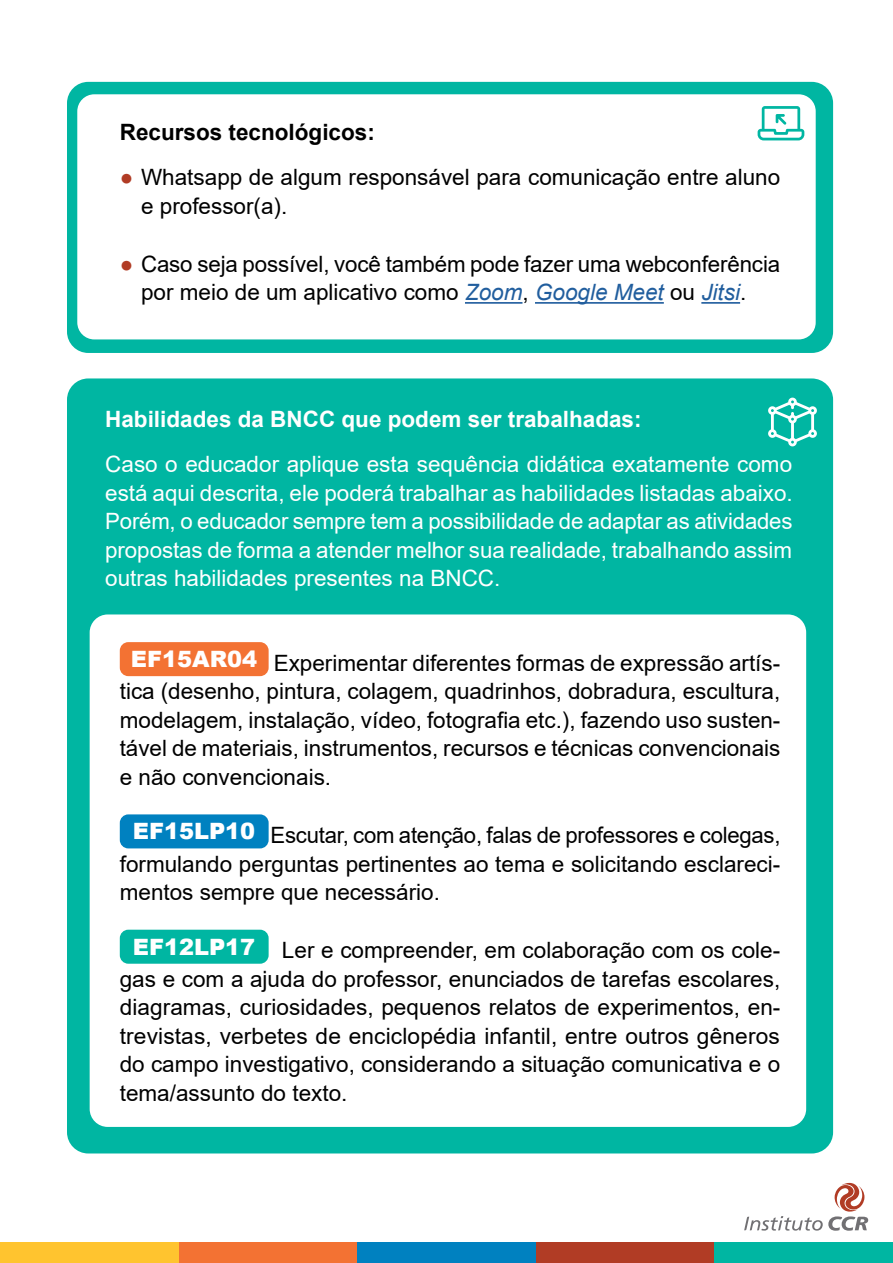
<style>
.page{position:relative;width:893px;height:1263px;background:#fff}
.page>*{position:absolute;margin:0;border:0;box-sizing:border-box;transform-origin:0 0}
.t1{font:22.5px/28.5px "Arial";color:#000;text-align:justify}
.t2{font:22.5px/28.5px "Arial";color:#fff;text-align:justify}
.t3{font:700 22.5px "Arial";color:#fff}
.t4{font:700 22.5px "Arial";color:#000}
.s1{color:#b13c25}
.s2{font-style:italic;color:#215e9e}
</style>
<div class="page">
<svg style="left:744px;top:1183px;width:124px;height:48px"></svg>
<div style="left:179px;top:1242px;width:178px;height:21px;background:#f37233"></div>
<div style="left:357px;top:1242px;width:179px;height:21px;background:#0081c0"></div>
<div style="left:536px;top:1242px;width:178px;height:21px;background:#b13c25"></div>
<div style="left:714px;top:1242px;width:179px;height:21px;background:#00b6a2"></div>
<div style="left:0;top:1242px;width:179px;height:21px;background:#ffc42f"></div>
<div style="left:67px;top:82px;width:766px;height:271px;background:#00b6a2;border-radius:21px"></div>
<div style="left:77px;top:94px;width:739px;height:245px;background:#fff;border-radius:17px"></div>
<div style="left:67px;top:378px;width:766px;height:775px;background:#00b6a2;border-radius:21px"></div>
<hr style="left:465px;top:302px;width:57px;height:2px;background:#215e9e">
<hr style="left:535px;top:302px;width:129px;height:2px;background:#215e9e">
<hr style="left:701px;top:302px;width:39px;height:2px;background:#215e9e">
<div style="left:90px;top:614px;width:716px;height:513px;background:#fff;border-radius:18px"></div>
<div style="left:120px;top:642px;width:149px;height:34px;background:#f37233;border-radius:9px"></div>
<div style="left:120px;top:814px;width:149px;height:34px;background:#0081c0;border-radius:9px"></div>
<div style="left:120px;top:930px;width:149px;height:34px;background:#00b6a2;border-radius:9px"></div>
<svg style="left:758px;top:106px;width:46px;height:34px"></svg>
<svg style="left:768px;top:398px;width:49px;height:48px"></svg>
<p class="t4" style="left:120px;top:116px;width:257px">Recursos tecnológicos:</p>
<p class="t1" style="left:141px;top:163px;width:641px;text-indent:-21px"><span class="s1">●</span> Whatsapp de algum responsável para comunicação entre aluno e professor(a).</p>
<p class="t1" style="left:120px;top:250px;width:662px;text-align:center"><span class="s1">●</span> Caso seja possível, você também pode fazer uma webconferência por meio de um aplicativo como <span class="s2">Zoom</span>, <span class="s2">Google Meet</span> ou <span class="s2">Jitsi</span>.</p>
<p class="t3" style="left:105px;top:403px;width:538px">Habilidades da BNCC que podem ser trabalhadas:</p>
<p class="t2" style="left:105px;top:450px;width:689px">Caso o educador aplique esta sequência didática exatamente como está aqui descrita, ele poderá trabalhar as habilidades listadas abaixo.<br>Porém, o educador sempre tem a possibilidade de adaptar as atividades propostas de forma a atender melhor sua realidade, trabalhando assim outras habilidades presentes na BNCC.</p>
<p class="t1" style="left:120px;top:648px;width:662px;text-indent:11px"><sup>EF15AR04</sup> Experimentar diferentes formas de expressão artís&shy;tica (desenho, pintura, colagem, quadrinhos, dobradura, escultura, modelagem, instalação, vídeo, fotografia etc.), fazendo uso susten&shy;tável de materiais, instrumentos, recursos e técnicas convencionais e não convencionais.</p>
<p class="t1" style="left:120px;top:821px;width:662px;text-indent:13px"><sup>EF15LP10</sup> Escutar, com atenção, falas de professores e colegas, formulando perguntas pertinentes ao tema e solicitando esclareci&shy;mentos sempre que necessário.</p>
<p class="t1" style="left:120px;top:936px;width:662px;text-indent:13px"><sup>EF12LP17</sup> Ler e compreender, em colaboração com os cole&shy;gas e com a ajuda do professor, enunciados de tarefas escolares, diagramas, curiosidades, pequenos relatos de experimentos, en&shy;trevistas, verbetes de enciclopédia infantil, entre outros gêneros do campo investigativo, considerando a situação comunicativa e o tema/assunto do texto.</p>
</div>
